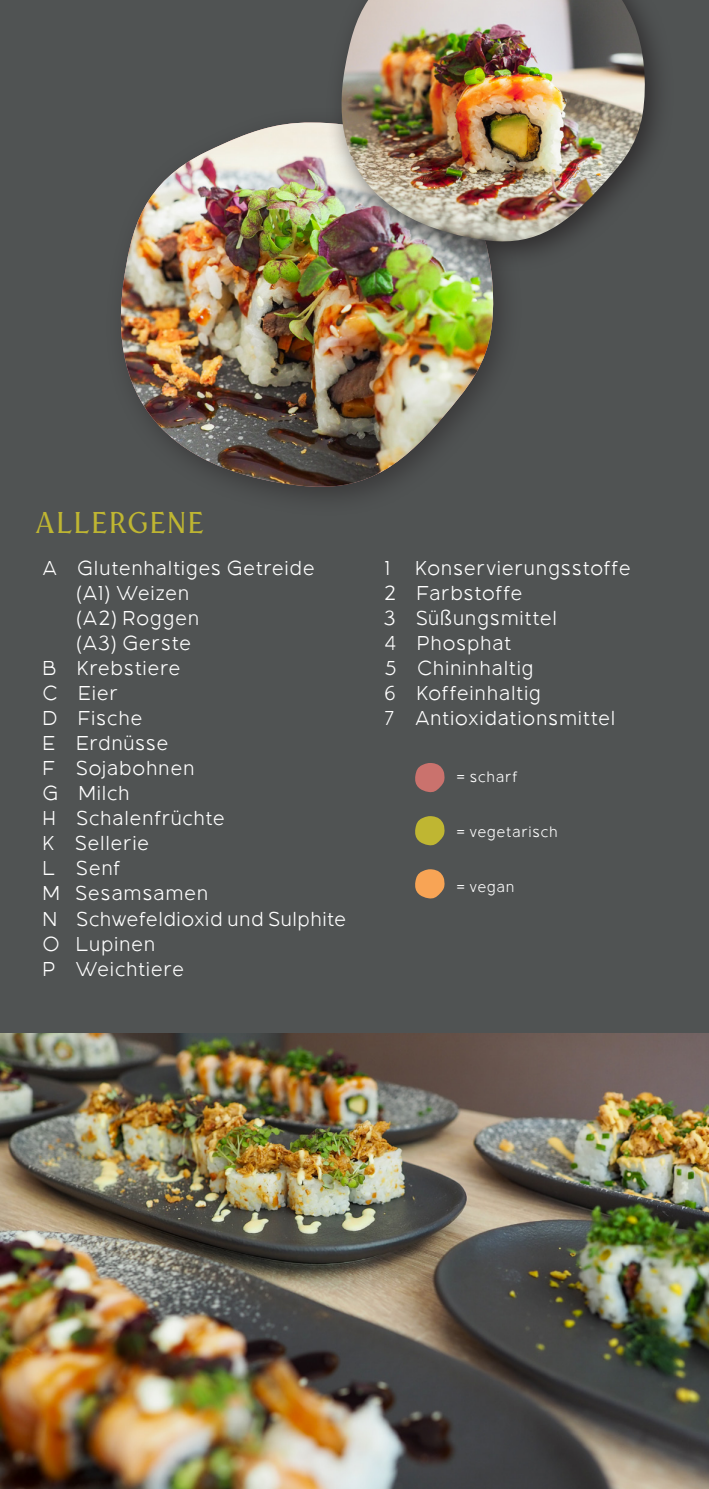
<style>
.page{position:relative;width:709px;height:1489px;background:#fff}
.page>*{position:absolute;margin:0;border:0;box-sizing:border-box;transform-origin:0 0}
.t1{font:30px "Mondia";letter-spacing:.05em;color:#bfb632}
.t2{font:100 20px/25px "ALEXSANSPRO";letter-spacing:.015em;color:#fff}
.t3{font:100 20px "ALEXSANSPRO";letter-spacing:-.01em;color:#fff}
.t4{font:100 15px "ALEXSANSPRO";letter-spacing:.025em;color:#fff}
</style>
<div class="page">
<div style="left:0;top:0;width:709px;height:1488px;background:#505353"></div>
<img style="left:0;top:1033px;width:709px;height:455px">
<img style="left:120px;top:122px;width:376px;height:370px">
<div style="left:325px;top:0;width:350px;height:272px;background:#231f20;opacity:.75"></div>
<img style="left:324px;top:0;width:323px;height:247px">
<svg style="left:415px;top:816px;width:30px;height:29px"></svg>
<svg style="left:415px;top:763px;width:30px;height:29px"></svg>
<svg style="left:415px;top:869px;width:30px;height:30px"></svg>
<h1 class="t1" style="left:35px;top:504px;width:170px">ALLERGENE</h1>
<p class="t2" style="left:43px;top:555px;width:274px">A Glutenhaltiges Getreide</p>
<p class="t3" style="left:76px;top:581px;width:115px">(A1) Weizen</p>
<p class="t2" style="left:76px;top:605px;width:125px">(A2) Roggen</p>
<p class="t2" style="left:76px;top:630px;width:117px">(A3) Gerste</p>
<p class="t2" style="left:43px;top:655px;width:140px">B Krebstiere</p>
<p class="t2" style="left:43px;top:680px;width:77px">C Eier</p>
<p class="t2" style="left:43px;top:705px;width:102px">D Fische</p>
<p class="t2" style="left:43px;top:730px;width:128px">E Erdnüsse</p>
<p class="t2" style="left:43px;top:755px;width:154px">F Sojabohnen</p>
<p class="t2" style="left:43px;top:780px;width:89px">G Milch</p>
<p class="t2" style="left:43px;top:805px;width:184px">H Schalenfrüchte</p>
<p class="t2" style="left:43px;top:830px;width:109px">K Sellerie</p>
<p class="t2" style="left:43px;top:855px;width:80px">L Senf</p>
<p class="t2" style="left:43px;top:880px;width:167px">M Sesamsamen</p>
<p class="t2" style="left:43px;top:905px;width:305px">N Schwefeldioxid und Sulphite</p>
<p class="t2" style="left:43px;top:930px;width:115px">O Lupinen</p>
<p class="t2" style="left:43px;top:955px;width:143px">P Weichtiere</p>
<p class="t2" style="left:383px;top:555px;width:249px;text-indent:31px">Konservierungsstoffe<br>2 Farbstoffe<br>3 Süßungsmittel<br>4 Phosphat<br>5 Chininhaltig<br>6 Koffeinhaltig<br>7 Antioxidationsmittel</p>
<p class="t2" style="left:383px;top:555px;width:8px">1</p>
<p class="t4" style="left:456px;top:767px;width:63px">= scharf</p>
<p class="t4" style="left:456px;top:822px;width:103px">= vegetarisch</p>
<p class="t4" style="left:456px;top:877px;width:60px">= vegan</p>
</div>
